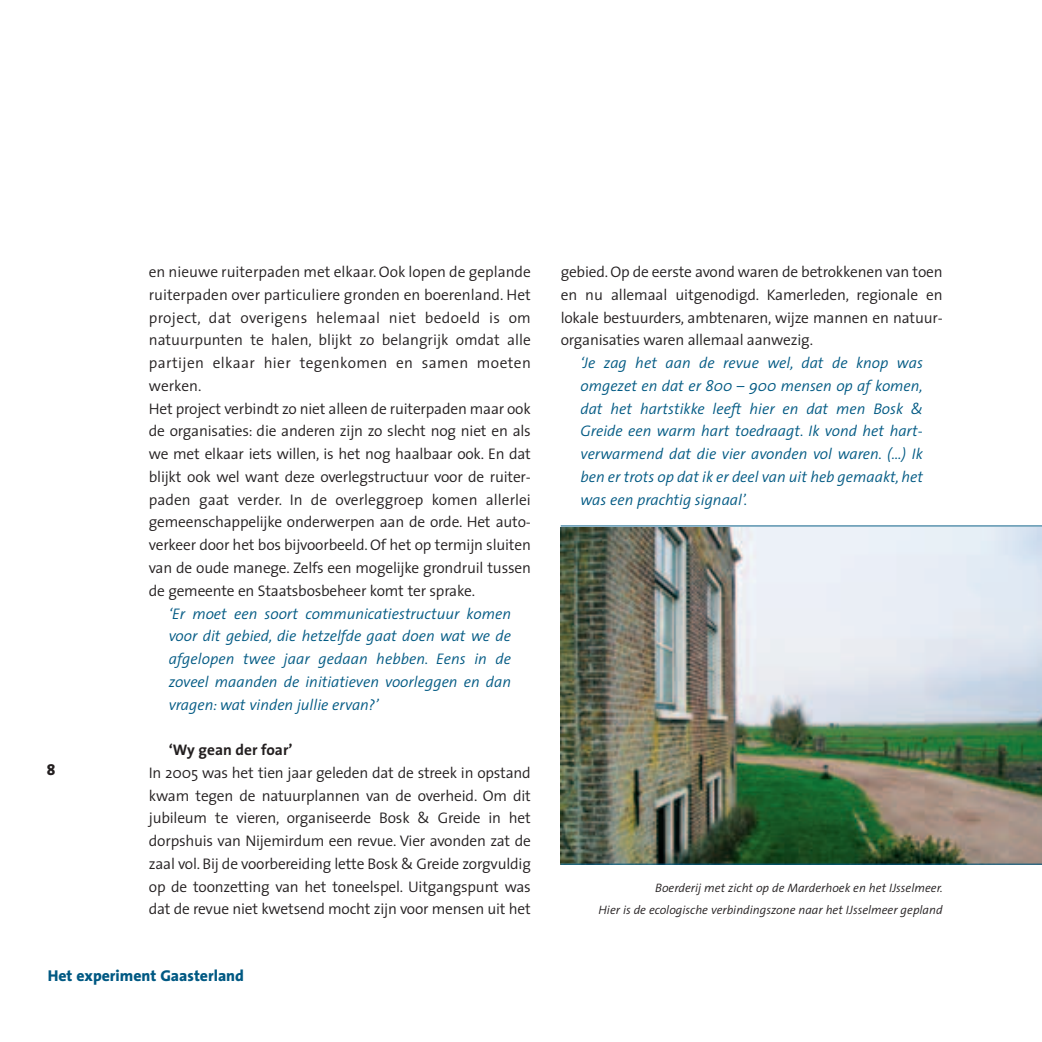
<style>
.page{position:relative;width:1042px;height:1042px;background:#fff}
.page>*{position:absolute;margin:0;border:0;box-sizing:border-box;transform-origin:0 0}
.t1{font:800 15.75px "The Sans";color:#005983}
.t2{font:300 15.4px/22.8px "The Sans";letter-spacing:-.01em;color:#231f20;text-align:justify}
.t3{font:italic 300 15.4px/22.8px "The Sans";color:#005983;text-align:justify}
.t4{font:700 15.4px "The Sans";color:#231f20}
.t5{font:800 15.4px "The Sans";color:#231f20}
.t6{font:italic 300 12.25px/22.8px "The Sans";color:#231f20;text-align:right}
</style>
<div class="page">
<hr style="left:561px;top:525px;width:481px;height:1px;background:#005983">
<img style="left:561px;top:527px;width:481px;height:337px">
<hr style="left:561px;top:864px;width:481px;height:1px;background:#005983">
<p class="t5" style="left:47px;top:764px;width:10px">8</p>
<p class="t2" style="left:149px;top:262px;width:384px;text-align:left">en nieuwe ruiterpaden met elkaar. Ook lopen de geplande ruiterpaden over particuliere gronden en boerenland. Het project, dat overigens helemaal niet bedoeld is om natuurpunten te halen, blijkt zo belangrijk omdat alle partijen elkaar hier tegenkomen en samen moeten werken.<br>Het project verbindt zo niet alleen de ruiterpaden maar ook de organisaties: die anderen zijn zo slecht nog niet en als we met elkaar iets willen, is het nog haalbaar ook. En dat blijkt ook wel want deze overlegstructuur voor de ruiter&shy;paden gaat verder. In de overleggroep komen allerlei gemeenschappelijke onderwerpen aan de orde. Het auto&shy;verkeer door het bos bijvoorbeeld. Of het op termijn sluiten van de oude manege. Zelfs een mogelijke grondruil tussen de gemeente en Staatsbosbeheer komt ter sprake.</p>
<p class="t3" style="left:169px;top:603px;width:344px">‘Er moet een soort communicatiestructuur komen voor dit gebied, die hetzelfde gaat doen wat we de afgelopen twee jaar gedaan hebben. Eens in de zoveel maanden de initiatieven voorleggen en dan vragen: wat vinden jullie ervan?’</p>
<p class="t4" style="left:169px;top:744px;width:125px">‘Wy gean der foar’</p>
<p class="t2" style="left:149px;top:763px;width:383px">In 2005 was het tien jaar geleden dat de streek in opstand kwam tegen de natuurplannen van de overheid. Om dit jubileum te vieren, organiseerde Bosk &amp; Greide in het dorpshuis van Nijemirdum een revue. Vier avonden zat de zaal vol. Bij de voorbereiding lette Bosk &amp; Greide zorgvuldig op de toonzetting van het toneelspel. Uitgangspunt was dat de revue niet kwetsend mocht zijn voor mensen uit het</p>
<p class="t1" style="left:48px;top:969px;width:198px">Het experiment Gaasterland</p>
<p class="t2" style="left:561px;top:262px;width:383px">gebied. Op de eerste avond waren de betrokkenen van toen en nu allemaal uitgenodigd. Kamerleden, regionale en lokale bestuurders, ambtenaren, wijze mannen en natuur&shy;organisaties waren allemaal aanwezig.</p>
<p class="t3" style="left:580px;top:353px;width:344px">‘Je zag het aan de revue wel, dat de knop was omgezet en dat er 800 – 900 mensen op af komen, dat het hartstikke leeft hier en dat men Bosk &amp; Greide een warm hart toedraagt. Ik vond het hart&shy;verwarmend dat die vier avonden vol waren. (…) Ik ben er trots op dat ik er deel van uit heb gemaakt, het was een prachtig signaal’.</p>
<p class="t6" style="left:598px;top:877px;width:346px">Boerderij met zicht op de Marderhoek en het IJsselmeer.<br>Hier is de ecologische verbindingszone naar het IJsselmeer gepland</p>
</div>
